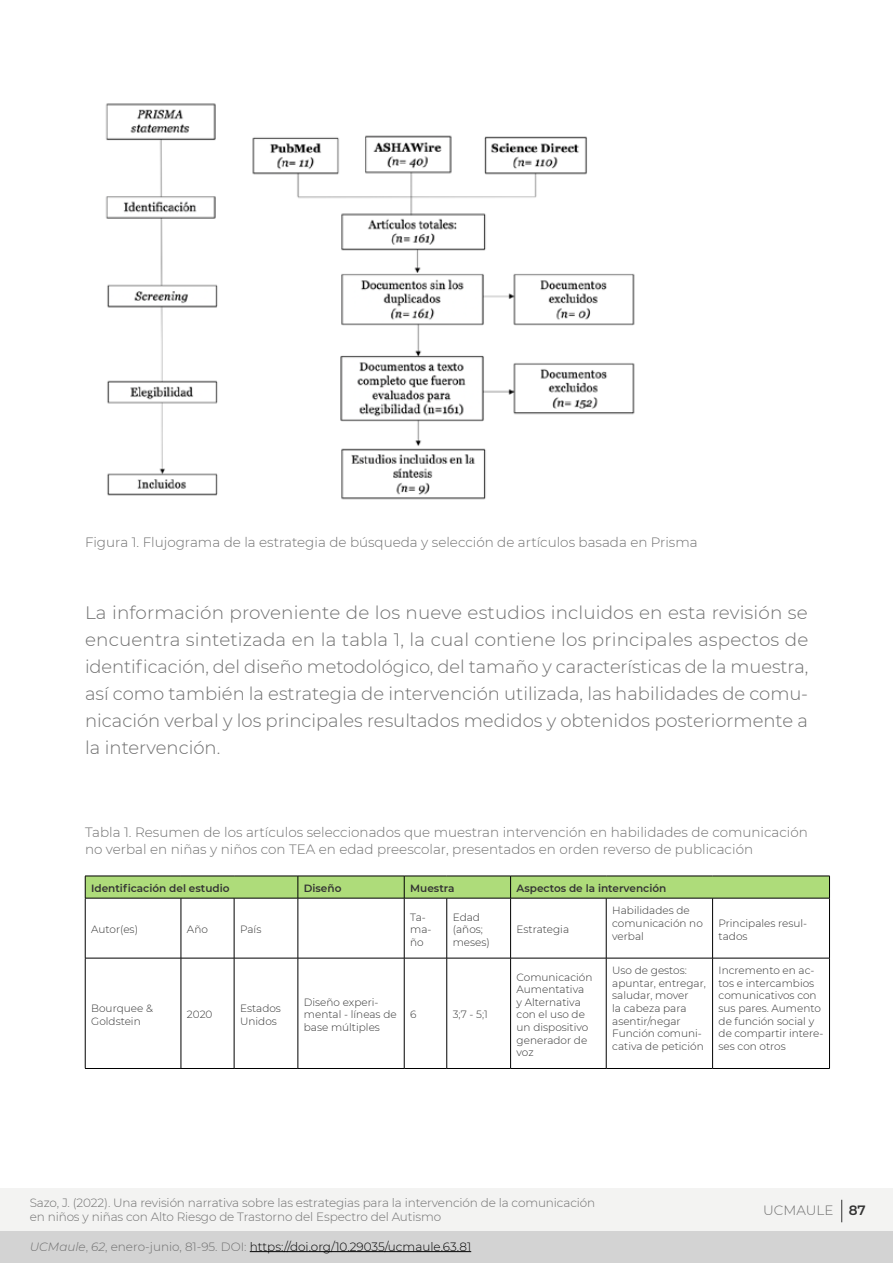
<style>
.page{position:relative;width:893px;height:1263px;background:#fff}
.page>*{position:absolute;margin:0;border:0;box-sizing:border-box;transform-origin:0 0}
.t1{font:300 18px/27px "Montserrat";color:#6f6f6f;text-align:justify}
.t2{font:300 13.5px/16.2px "Montserrat";color:#6f6f6f}
.t3{font:300 12px/14.4px "Montserrat";letter-spacing:-.01em;color:#6f6f6f}
.t4{font:300 12px "Montserrat";color:#000}
.t5{font:300 10.5px/12.6px "Montserrat";color:#333}
.t6{font:600 10.5px "Montserrat";color:#333}
.s1{font-style:italic;color:#6f6f6f}
.s2{color:#6f6f6f}
.s3{font-weight:600;color:#333}
</style>
<div class="page">
<div style="left:0;top:1188px;width:893px;height:52px;background:#f3f3f2"></div>
<div style="left:0;top:1231px;width:893px;height:32px;background:#d3d3d3"></div>
<hr style="left:250px;top:1251px;width:221px;height:1px;background:#000">
<svg style="left:841px;top:1200px;width:1px;height:22px"></svg>
<img style="left:105px;top:103px;width:530px;height:397px">
<svg style="left:85px;top:876px;width:745px;height:22px;background:#a6d274"></svg>
<hr style="left:85px;top:898px;width:96px;height:1px;background:#000">
<hr style="left:85px;top:898px;width:1px;height:60px;background:#000">
<hr style="left:181px;top:898px;width:53px;height:1px;background:#000">
<hr style="left:181px;top:898px;width:1px;height:60px;background:#000">
<hr style="left:234px;top:898px;width:64px;height:1px;background:#000">
<hr style="left:234px;top:898px;width:1px;height:60px;background:#000">
<hr style="left:298px;top:898px;width:106px;height:1px;background:#000">
<hr style="left:298px;top:898px;width:1px;height:60px;background:#000">
<hr style="left:404px;top:898px;width:43px;height:1px;background:#000">
<hr style="left:404px;top:898px;width:1px;height:60px;background:#000">
<hr style="left:447px;top:898px;width:64px;height:1px;background:#000">
<hr style="left:446px;top:898px;width:1px;height:60px;background:#000">
<hr style="left:511px;top:898px;width:95px;height:1px;background:#000">
<hr style="left:510px;top:898px;width:1px;height:60px;background:#000">
<hr style="left:606px;top:898px;width:107px;height:1px;background:#000">
<hr style="left:606px;top:898px;width:1px;height:60px;background:#000">
<hr style="left:713px;top:898px;width:117px;height:1px;background:#000">
<hr style="left:712px;top:898px;width:1px;height:60px;background:#000">
<hr style="left:829px;top:898px;width:1px;height:60px;background:#000">
<hr style="left:85px;top:958px;width:96px;height:1px;background:#000">
<hr style="left:85px;top:958px;width:1px;height:110px;background:#000">
<hr style="left:181px;top:958px;width:53px;height:1px;background:#000">
<hr style="left:181px;top:958px;width:1px;height:110px;background:#000">
<hr style="left:234px;top:958px;width:64px;height:1px;background:#000">
<hr style="left:234px;top:958px;width:1px;height:110px;background:#000">
<hr style="left:298px;top:958px;width:106px;height:1px;background:#000">
<hr style="left:298px;top:958px;width:1px;height:110px;background:#000">
<hr style="left:404px;top:958px;width:43px;height:1px;background:#000">
<hr style="left:404px;top:958px;width:1px;height:110px;background:#000">
<hr style="left:447px;top:958px;width:64px;height:1px;background:#000">
<hr style="left:446px;top:958px;width:1px;height:110px;background:#000">
<hr style="left:511px;top:958px;width:95px;height:1px;background:#000">
<hr style="left:510px;top:958px;width:1px;height:110px;background:#000">
<hr style="left:606px;top:958px;width:107px;height:1px;background:#000">
<hr style="left:606px;top:958px;width:1px;height:110px;background:#000">
<hr style="left:713px;top:958px;width:117px;height:1px;background:#000">
<hr style="left:712px;top:958px;width:1px;height:110px;background:#000">
<hr style="left:829px;top:958px;width:1px;height:110px;background:#000">
<hr style="left:85px;top:1068px;width:96px;height:1px;background:#000">
<hr style="left:181px;top:1068px;width:53px;height:1px;background:#000">
<hr style="left:234px;top:1068px;width:64px;height:1px;background:#000">
<hr style="left:298px;top:1068px;width:106px;height:1px;background:#000">
<hr style="left:404px;top:1068px;width:43px;height:1px;background:#000">
<hr style="left:447px;top:1068px;width:64px;height:1px;background:#000">
<hr style="left:511px;top:1068px;width:95px;height:1px;background:#000">
<hr style="left:606px;top:1068px;width:107px;height:1px;background:#000">
<hr style="left:713px;top:1068px;width:117px;height:1px;background:#000">
<p class="t2" style="left:85px;top:533px;width:614px">Figura 1. Flujograma de la estrategia de búsqueda y selección de artículos basada en Prisma</p>
<p class="t1" style="left:85px;top:598px;width:725px">La información proveniente de los nueve estudios incluidos en esta revisión se encuentra sintetizada en la tabla 1, la cual contiene los principales aspectos de identificación, del diseño metodológico, del tamaño y características de la muestra, así como también la estrategia de intervención utilizada, las habilidades de comu&shy;nicación verbal y los principales resultados medidos y obtenidos posteriormente a la intervención.</p>
<p class="t2" style="left:85px;top:824px;width:724px">Tabla 1. Resumen de los artículos seleccionados que muestran intervención en habilidades de comunicación no verbal en niñas y niños con TEA en edad preescolar, presentados en orden reverso de publicación</p>
<p class="t6" style="left:91px;top:881px;width:140px">Identificación del estudio</p>
<p class="t6" style="left:304px;top:881px;width:39px">Diseño</p>
<p class="t6" style="left:410px;top:881px;width:46px">Muestra</p>
<p class="t6" style="left:517px;top:881px;width:151px">Aspectos de la intervención</p>
<p class="t5" style="left:91px;top:923px;width:48px">Autor(es)</p>
<p class="t5" style="left:187px;top:923px;width:22px">Año</p>
<p class="t5" style="left:240px;top:923px;width:23px">País</p>
<p class="t5" style="left:612px;top:904px;width:92px">Habilidades de comunicación no verbal</p>
<p class="t5" style="left:410px;top:910px;width:23px">Ta&shy;ma&shy;ño</p>
<p class="t5" style="left:453px;top:910px;width:39px">Edad (años; meses)</p>
<p class="t5" style="left:719px;top:916px;width:90px">Principales resul&shy;tados</p>
<p class="t5" style="left:517px;top:923px;width:54px">Estrategia</p>
<p class="t5" style="left:91px;top:1002px;width:63px">Bourquee &amp;<br>Goldstein</p>
<p class="t5" style="left:187px;top:1008px;width:27px">2020</p>
<p class="t5" style="left:240px;top:1002px;width:42px">Estados<br>Unidos</p>
<p class="t5" style="left:304px;top:995px;width:94px">Diseño experi&shy;mental - líneas de base múltiples</p>
<p class="t5" style="left:410px;top:1008px;width:8px">6</p>
<p class="t5" style="left:453px;top:1008px;width:37px">3;7 - 5;1</p>
<p class="t5" style="left:517px;top:970px;width:77px">Comunicación<br>Aumentativa<br>y Alternativa con el uso de un dispositivo generador de voz</p>
<p class="t5" style="left:612px;top:964px;width:95px">Uso de gestos: apuntar, entregar, saludar, mover<br>la cabeza para asentir/negar<br>Función comuni&shy;cativa de petición</p>
<p class="t5" style="left:719px;top:964px;width:106px">Incremento en ac&shy;tos e intercambios comunicativos con sus pares. Aumento de función social y de compartir intere&shy;ses con otros</p>
<p class="t3" style="left:30px;top:1195px;width:567px">Sazo, J. (2022). Una revisión narrativa sobre las estrategias para la intervención de la comunicación en niños y niñas con Alto Riesgo de Trastorno del Espectro del Autismo</p>
<p class="t4" style="left:30px;top:1238px;width:443px"><span class="s1">UCMaule</span><span class="s2">,</span> <span class="s1">62</span><span class="s2">, enero-junio, 81-95. DOI:</span> https://doi.org/10.29035/ucmaule.63.81</p>
<p class="t2" style="left:763px;top:1202px;width:104px">UCMAULE <span class="s3">87</span></p>
</div>
